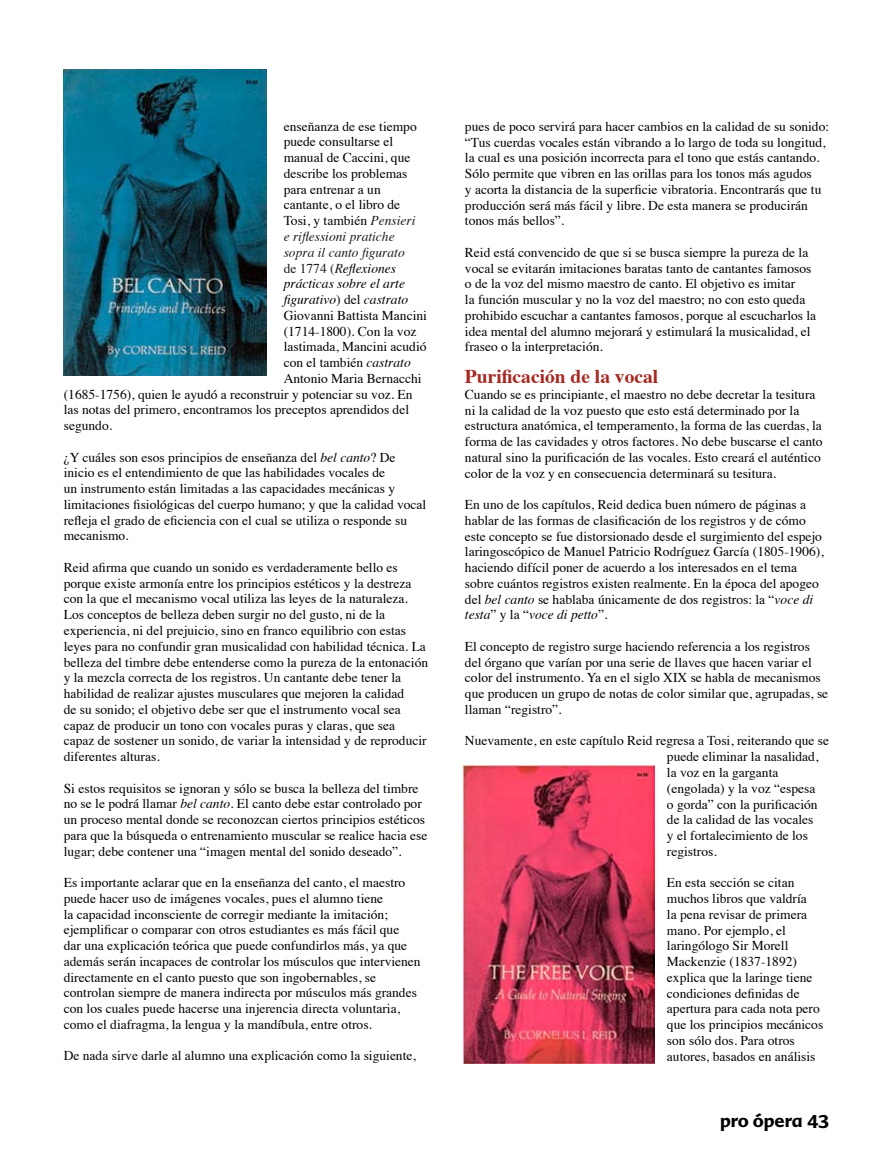
<style>
.page{position:relative;width:893px;height:1170px;background:#fff}
.page>*{position:absolute;margin:0;border:0;box-sizing:border-box;transform-origin:0 0}
.t1{font:700 19.5px "Times";color:#a62822}
.t2{font:700 18px "Advert";color:#000}
.t3{font:13.5px/15.8px "Times";color:#000}
.t4{font:italic 13.5px "Times";color:#000}
.t5{font:italic 13.5px "Times";color:#1c1c1c}
.s1{font-style:italic;color:#1c1c1c}
.s2{font-style:normal;color:#1c1c1c}
.s3{color:#1c1c1c}
.s4{font-style:normal}
.s5{font-style:italic}
</style>
<div class="page">
<img style="left:64px;top:70px;width:203px;height:306px">
<img style="left:463px;top:765px;width:191px;height:298px">
<p class="t3" style="left:284px;top:117px;width:135px">enseñanza de ese tiempo</p>
<p class="t3" style="left:284px;top:133px;width:111px">puede consultarse el</p>
<p class="t3" style="left:284px;top:149px;width:128px">manual de Caccini, que</p>
<p class="t3" style="left:284px;top:164px;width:125px">describe los problemas</p>
<p class="t3" style="left:284px;top:180px;width:99px">para entrenar a un</p>
<p class="t3" style="left:284px;top:196px;width:118px">cantante, o el libro de</p>
<p class="t3" style="left:284px;top:212px;width:133px">Tosi, y también <span class="s1">Pensieri</span></p>
<p class="t5" style="left:284px;top:225px;width:112px">e riflessioni pratiche</p>
<p class="t5" style="left:284px;top:240px;width:123px">sopra il canto figurato</p>
<p class="t4" style="left:284px;top:256px;width:114px"><span class="s2">de 1774 (</span><span class="s3">R</span>eflexiones</p>
<p class="t4" style="left:284px;top:272px;width:123px">prácticas sobre el arte</p>
<p class="t4" style="left:284px;top:288px;width:126px">figurativo<span class="s4">) del</span> castrato</p>
<p class="t3" style="left:284px;top:306px;width:145px">Giovanni Battista Mancini</p>
<p class="t3" style="left:284px;top:322px;width:134px">(1714-1800). Con la voz</p>
<p class="t3" style="left:284px;top:338px;width:144px">lastimada, Mancini acudió</p>
<p class="t3" style="left:284px;top:353px;width:129px">con el también <span class="s5">castrato</span></p>
<p class="t3" style="left:284px;top:369px;width:139px">Antonio Maria Bernacchi</p>
<p class="t3" style="left:64px;top:385px;width:350px">(1685-1756), quien le ayudó a reconstruir y potenciar su voz. En</p>
<p class="t3" style="left:64px;top:401px;width:347px">las notas del primero, encontramos los preceptos aprendidos del</p>
<p class="t3" style="left:64px;top:416px;width:50px">segundo.</p>
<p class="t3" style="left:64px;top:448px;width:364px">¿Y cuáles son esos principios de enseñanza del <span class="s5">bel canto</span>? De inicio es el entendimiento de que las habilidades vocales de<br>un instrumento están limitadas a las capacidades mecánicas y limitaciones fisiológicas del cuerpo humano; y que la calidad vocal refleja el grado de eficiencia con el cual se utiliza o responde su mecanismo.</p>
<p class="t3" style="left:64px;top:558px;width:366px">Reid afirma que cuando un sonido es verdaderamente bello es porque existe armonía entre los principios estéticos y la destreza con la que el mecanismo vocal utiliza las leyes de la naturaleza.<br>Los conceptos de belleza deben surgir no del gusto, ni de la experiencia, ni del prejuicio, sino en franco equilibrio con estas leyes para no confundir gran musicalidad con habilidad técnica. La belleza del timbre debe entenderse como la pureza de la entonación y la mezcla correcta de los registros. Un cantante debe tener la habilidad de realizar ajustes musculares que mejoren la calidad<br>de su sonido; el objetivo debe ser que el instrumento vocal sea capaz de producir un tono con vocales puras y claras, que sea capaz de sostener un sonido, de variar la intensidad y de reproducir diferentes alturas.</p>
<p class="t3" style="left:64px;top:779px;width:365px">Si estos requisitos se ignoran y sólo se busca la belleza del timbre no se le podrá llamar <span class="s5">bel canto</span>. El canto debe estar controlado por un proceso mental donde se reconozcan ciertos principios estéticos para que la búsqueda o entrenamiento muscular se realice hacia ese lugar; debe contener una “imagen mental del sonido deseado”.</p>
<p class="t3" style="left:64px;top:873px;width:358px">Es importante aclarar que en la enseñanza del canto, el maestro puede hacer uso de imágenes vocales, pues el alumno tiene<br>la capacidad inconsciente de corregir mediante la imitación; ejemplificar o comparar con otros estudiantes es más fácil que<br>dar una explicación teórica que puede confundirlos más, ya que además serán incapaces de controlar los músculos que intervienen directamente en el canto puesto que son ingobernables, se controlan siempre de manera indirecta por músculos más grandes con los cuales puede hacerse una injerencia directa voluntaria, como el diafragma, la lengua y la mandíbula, entre otros.</p>
<p class="t3" style="left:64px;top:1046px;width:354px">De nada sirve darle al alumno una explicación como la siguiente,</p>
<p class="t3" style="left:465px;top:117px;width:366px">pues de poco servirá para hacer cambios en la calidad de su sonido: “Tus cuerdas vocales están vibrando a lo largo de toda su longitud, la cual es una posición incorrecta para el tono que estás cantando.<br>Sólo permite que vibren en las orillas para los tonos más agudos<br>y acorta la distancia de la superficie vibratoria. Encontrarás que tu producción será más fácil y libre. De esta manera se producirán tonos más bellos”.</p>
<p class="t3" style="left:465px;top:243px;width:353px">Reid está convencido de que si se busca siempre la pureza de la vocal se evitarán imitaciones baratas tanto de cantantes famosos o de la voz del mismo maestro de canto. El objetivo es imitar<br>la función muscular y no la voz del maestro; no con esto queda prohibido escuchar a cantantes famosos, porque al escucharlos la idea mental del alumno mejorará y estimulará la musicalidad, el fraseo o la interpretación.</p>
<h1 class="t1" style="left:465px;top:358px;width:195px">Purificación de la vocal</h1>
<p class="t3" style="left:465px;top:385px;width:359px">Cuando se es principiante, el maestro no debe decretar la tesitura ni la calidad de la voz puesto que esto está determinado por la estructura anatómica, el temperamento, la forma de las cuerdas, la forma de las cavidades y otros factores. No debe buscarse el canto natural sino la purificación de las vocales. Esto creará el auténtico color de la voz y en consecuencia determinará su tesitura.</p>
<p class="t3" style="left:465px;top:495px;width:360px">En uno de los capítulos, Reid dedica buen número de páginas a hablar de las formas de clasificación de los registros y de cómo este concepto se fue distorsionado desde el surgimiento del espejo laringoscópico de Manuel Patricio Rodríguez García (1805-1906), haciendo difícil poner de acuerdo a los interesados en el tema sobre cuántos registros existen realmente. En la época del apogeo del <span class="s5">bel canto</span> se hablaba únicamente de dos registros: la “<span class="s5">voce di testa</span>” y la “<span class="s5">voce di petto</span>”.</p>
<p class="t3" style="left:465px;top:637px;width:365px">El concepto de registro surge haciendo referencia a los registros del órgano que varían por una serie de llaves que hacen variar el color del instrumento. Ya en el siglo XIX se habla de mecanismos que producen un grupo de notas de color similar que, agrupadas, se llaman “registro”.</p>
<p class="t3" style="left:667px;top:731px;width:164px;text-indent:-202px">Nuevamente, en este capítulo Reid regresa a Tosi, reiterando que se puede eliminar la nasalidad, la voz en la garganta (engolada) y la voz “espesa<br>o gorda” con la purificación de la calidad de las vocales<br>y el fortalecimiento de los registros.</p>
<p class="t3" style="left:667px;top:873px;width:158px">En esta sección se citan muchos libros que valdría<br>la pena revisar de primera mano. Por ejemplo, el laringólogo Sir Morell<br>Mackenzie (1837-1892) explica que la laringe tiene condiciones definidas de apertura para cada nota pero que los principios mecánicos son sólo dos. Para otros autores, basados en análisis</p>
<h2 class="t2" style="left:720px;top:1109px;width:111px">pro ópera 43</h2>
</div>
